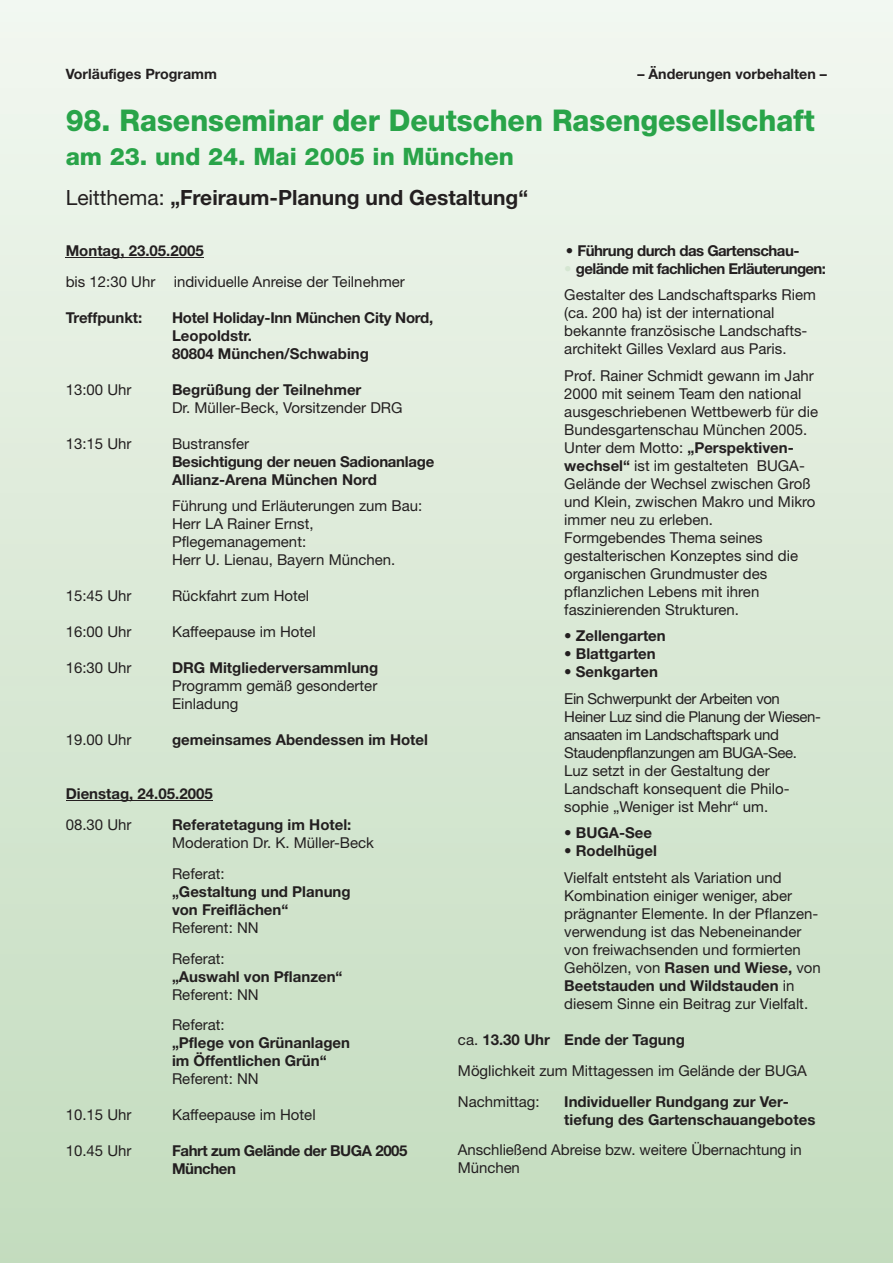
<style>
.page{position:relative;width:893px;height:1263px;background:#fff}
.page>*{position:absolute;margin:0;border:0;box-sizing:border-box;transform-origin:0 0}
.t1{font:800 30px "Helvetica Neue";color:#29a449;scale:.95 1}
.t2{font:800 24px "Helvetica Neue";color:#29a449}
.t3{font:700 21px "Helvetica Neue";color:#231f20}
.t4{font:15px/18px "Helvetica Neue";color:#231f20}
.t5{font:700 15px/18px "Helvetica Neue";color:#231f20}
.t6{font:15px/18px "Helvetica Neue";letter-spacing:-.03em;color:#231f20}
.t7{font:700 15px/26.5px "Helvetica Neue";letter-spacing:-.04em;color:#231f20}
.t8{font:700 15px/18px "Helvetica Neue";letter-spacing:-.03em;color:#231f20}
.t9{font:700 15px "Helvetica Neue";letter-spacing:-.035em;color:#231f20}
.t10{font:700 14.25px "Helvetica Neue";color:#231f20}
.s1{font-weight:400}
.s2{color:#d5e6d2}
.s3{font-weight:700}
</style>
<div class="page">
<div style="left:0;top:0;width:893px;height:1263px;background:linear-gradient(to bottom,#f2f7f0,#c3dcbe)"></div>
<hr style="left:66px;top:257px;width:138px;height:1px;background:#231f20">
<hr style="left:66px;top:800px;width:147px;height:1px;background:#231f20">
<p class="t10" style="left:66px;top:69px;width:153px">Vorläufiges Programm</p>
<p class="t10" style="left:637px;top:69px;width:191px">– Änderungen vorbehalten –</p>
<h1 class="t1" style="left:66px;top:109px;width:790px">98. Rasenseminar der Deutschen Rasengesellschaft</h1>
<h2 class="t2" style="left:66px;top:148px;width:450px">am 23. und 24. Mai 2005 in München</h2>
<h3 class="t3" style="left:66px;top:190px;width:464px"><span class="s1">Leitthema:</span> „Freiraum-Planung und Gestaltung“</h3>
<p class="t5" style="left:66px;top:243px;width:140px">Montag, 23.05.2005</p>
<p class="t4" style="left:66px;top:274px;width:341px">bis 12:30 Uhr individuelle Anreise der Teilnehmer</p>
<p class="t5" style="left:66px;top:310px;width:78px">Treffpunkt:</p>
<p class="t5" style="left:172px;top:310px;width:263px">Hotel Holiday-Inn München City Nord,<br>Leopoldstr.<br>80804 München/Schwabing</p>
<p class="t4" style="left:66px;top:382px;width:67px">13:00 Uhr</p>
<p class="t5" style="left:172px;top:382px;width:191px">Begrüßung der Teilnehmer</p>
<p class="t4" style="left:172px;top:400px;width:232px">Dr. Müller-Beck, Vorsitzender DRG</p>
<p class="t4" style="left:66px;top:436px;width:67px">13:15 Uhr</p>
<p class="t4" style="left:172px;top:436px;width:79px">Bustransfer</p>
<p class="t5" style="left:172px;top:454px;width:264px">Besichtigung der neuen Sadionanlage<br>Allianz-Arena München Nord</p>
<p class="t4" style="left:172px;top:498px;width:252px">Führung und Erläuterungen zum Bau:<br>Herr LA Rainer Ernst,<br>Pflegemanagement:<br>Herr U. Lienau, Bayern München.</p>
<p class="t4" style="left:66px;top:588px;width:67px">15:45 Uhr</p>
<p class="t4" style="left:172px;top:588px;width:139px">Rückfahrt zum Hotel</p>
<p class="t4" style="left:66px;top:624px;width:67px">16:00 Uhr</p>
<p class="t4" style="left:172px;top:624px;width:145px">Kaffeepause im Hotel</p>
<p class="t4" style="left:66px;top:660px;width:67px">16:30 Uhr</p>
<p class="t5" style="left:172px;top:660px;width:208px">DRG Mitgliederversammlung</p>
<p class="t4" style="left:172px;top:678px;width:207px">Programm gemäß gesonderter<br>Einladung</p>
<p class="t4" style="left:66px;top:732px;width:67px">19.00 Uhr</p>
<p class="t5" style="left:172px;top:732px;width:258px">gemeinsames Abendessen im Hotel</p>
<p class="t9" style="left:566px;top:245px;width:235px"><span class="s1">•</span> Führung durch das Gartenschau-</p>
<p class="t7" style="left:564px;top:257px;width:263px"><span class="s2">•</span> gelände mit fachlichen Erläuterungen:<br><span class="s1">Gestalter des Landschaftsparks Riem</span></p>
<p class="t4" style="left:564px;top:305px;width:245px">(ca. 200 ha) ist der international bekannte französische Landschafts&shy;architekt Gilles Vexlard aus Paris.</p>
<p class="t4" style="left:564px;top:368px;width:255px">Prof. Rainer Schmidt gewann im Jahr<br>2000 mit seinem Team den national ausgeschriebenen Wettbewerb für die<br>Bundesgartenschau München 2005.<br>Unter dem Motto: <span class="s3">„Perspektiven&shy;wechsel“</span> ist im gestalteten BUGA-<br>Gelände der Wechsel zwischen Groß und Klein, zwischen Makro und Mikro immer neu zu erleben.<br>Formgebendes Thema seines gestalterischen Konzeptes sind die organischen Grundmuster des pflanzlichen Lebens mit ihren faszinierenden Strukturen.</p>
<p class="t5" style="left:564px;top:628px;width:103px"><span class="s1">•</span> Zellengarten</p>
<p class="t5" style="left:564px;top:646px;width:93px"><span class="s1">•</span> Blattgarten</p>
<p class="t6" style="left:564px;top:660px;width:217px;line-height:26.5px">• <span class="s3">Senkgarten<br></span>Ein Schwerpunkt der Arbeiten von</p>
<p class="t6" style="left:564px;top:709px;width:258px">Heiner Luz sind die Planung der Wiesen&shy;ansaaten im Landschaftspark und Staudenpflanzungen am BUGA-See.<br>Luz setzt in der Gestaltung der Landschaft konsequent die Philo&shy;sophie „Weniger ist Mehr“ um.</p>
<p class="t5" style="left:564px;top:825px;width:89px"><span class="s1">•</span> BUGA-See</p>
<p class="t4" style="left:564px;top:839px;width:219px;line-height:26.5px">• <span class="s3">Rodelhügel<br></span>Vielfalt entsteht als Variation und</p>
<p class="t4" style="left:564px;top:888px;width:258px">Kombination einiger weniger, aber prägnanter Elemente. In der Pflanzen&shy;verwendung ist das Nebeneinander von freiwachsenden und formierten Gehölzen, von <span class="s3">Rasen und Wiese,</span> von <span class="s3">Beetstauden und Wildstauden</span> in diesem Sinne ein Beitrag zur Vielfalt.</p>
<p class="t4" style="left:458px;top:1026px;width:350px;line-height:30.8px">ca. <span class="s3">13.30 Uhr Ende der Tagung<br></span>Möglichkeit zum Mittagessen im Gelände der BUGA<br>Nachmittag:</p>
<p class="t5" style="left:66px;top:786px;width:148px">Dienstag, 24.05.2005</p>
<p class="t4" style="left:66px;top:817px;width:67px">08.30 Uhr</p>
<p class="t5" style="left:172px;top:817px;width:181px">Referatetagung im Hotel:</p>
<p class="t4" style="left:172px;top:829px;width:204px;line-height:30.8px">Moderation Dr. K. Müller-Beck<br>Referat:</p>
<p class="t5" style="left:172px;top:884px;width:180px">„Gestaltung und Planung von Freiflächen“</p>
<p class="t4" style="left:172px;top:913px;width:88px;line-height:30.8px">Referent: NN<br>Referat:</p>
<p class="t5" style="left:172px;top:968px;width:172px">„Auswahl von Pflanzen“</p>
<p class="t4" style="left:172px;top:980px;width:88px;line-height:30.8px">Referent: NN<br>Referat:</p>
<p class="t5" style="left:172px;top:1035px;width:180px">„Pflege von Grünanlagen im Öffentlichen Grün“</p>
<p class="t4" style="left:172px;top:1071px;width:88px">Referent: NN</p>
<p class="t4" style="left:66px;top:1107px;width:67px">10.15 Uhr</p>
<p class="t4" style="left:172px;top:1107px;width:145px">Kaffeepause im Hotel</p>
<p class="t4" style="left:66px;top:1143px;width:67px">10.45 Uhr</p>
<p class="t8" style="left:172px;top:1143px;width:237px">Fahrt zum Gelände der BUGA 2005<br>München</p>
<p class="t5" style="left:564px;top:1093px;width:253px">Individueller Rundgang zur Ver&shy;tiefung des Gartenschauangebotes</p>
<p class="t4" style="left:458px;top:1142px;width:345px">Anschließend Abreise bzw. weitere Übernachtung in<br>München</p>
</div>
